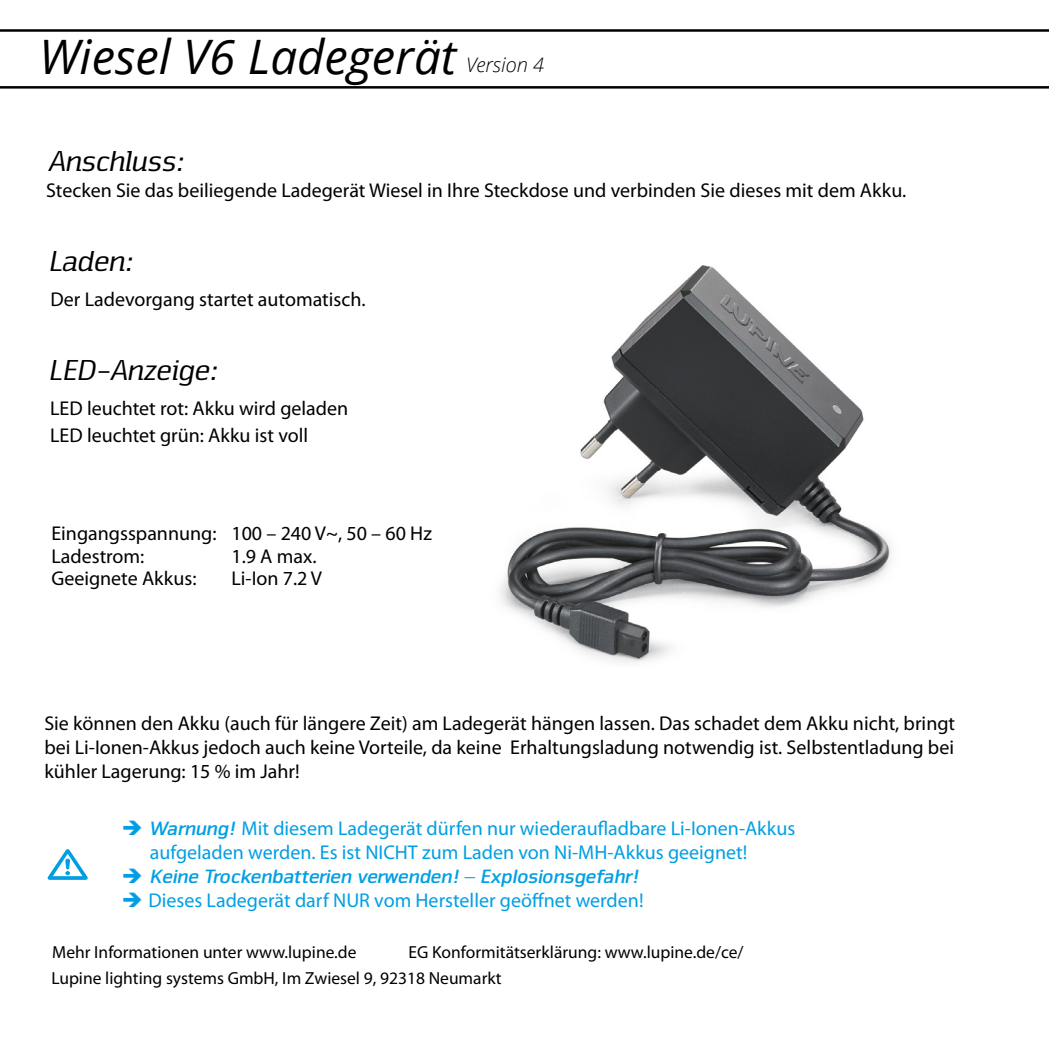
<style>
.page{position:relative;width:1049px;height:1049px;background:#fff}
.page>*{position:absolute;margin:0;border:0;box-sizing:border-box;transform-origin:0 0}
.t1{font:italic 47.5px "Open Sans";color:#000}
.t2{font:italic 30px "Nuri Regular Slab";color:#000}
.t3{font:20px/24px "Myriad Pro";color:#000}
.t4{font:20px/24px "Myriad Pro";color:#009fe3}
.t5{font:italic 700 20px "Nuri";color:#009fe3}
.t6{font:italic 300 20px "Open Sans";color:#000}
.t7{font:17.5px/26.2px "Myriad Pro";color:#000}
.s1{font-family:"Nuri";font-weight:700;font-style:italic}
</style>
<div class="page">
<svg style="left:0;top:29px;width:1049px;height:60px"></svg>
<svg style="left:48px;top:849px;width:40px;height:31px"></svg>
<img style="left:500px;top:265px;width:391px;height:398px">
<h1 class="t1" style="left:39px;top:25px;width:419px">Wiesel V6 Ladegerät</h1>
<p class="t6" style="left:466px;top:51px;width:80px">Version 4</p>
<h2 class="t2" style="left:46px;top:142px;width:136px">Anschluss:</h2>
<p class="t3" style="left:46px;top:178px;width:862px">Stecken Sie das beiliegende Ladegerät Wiesel in Ihre Steckdose und verbinden Sie dieses mit dem Akku.</p>
<h2 class="t2" style="left:46px;top:242px;width:85px">Laden:</h2>
<p class="t3" style="left:51px;top:287px;width:317px">Der Ladevorgang startet automatisch.</p>
<h2 class="t2" style="left:46px;top:351px;width:170px">LED-Anzeige:</h2>
<p class="t3" style="left:50px;top:394px;width:300px;line-height:27px">LED leuchtet rot: Akku wird geladen<br>LED leuchtet grün: Akku ist voll</p>
<p class="t3" style="left:51px;top:522px;width:382px;line-height:22.5px">Eingangsspannung: 100 – 240 V~, 50 – 60 Hz<br>Ladestrom:</p>
<p class="t3" style="left:231px;top:544px;width:87px">1.9 A max.</p>
<p class="t3" style="left:51px;top:566px;width:147px">Geeignete Akkus:</p>
<p class="t3" style="left:231px;top:566px;width:92px">Li-Ion 7.2 V</p>
<p class="t3" style="left:44px;top:711px;width:912px;text-align:justify">Sie können den Akku (auch für längere Zeit) am Ladegerät hängen lassen. Das schadet dem Akku nicht, bringt bei Li-Ionen-Akkus jedoch auch keine Vorteile, da keine Erhaltungsladung notwendig ist. Selbstentladung bei kühler Lagerung: 15 % im Jahr!</p>
<p class="t4" style="left:150px;top:816px;width:647px;text-indent:-28px">➔ <span class="s1">Warnung!</span> Mit diesem Ladegerät dürfen nur wiederaufladbare Li-Ionen-Akkus aufgeladen werden. Es ist NICHT zum Laden von Ni-MH-Akkus geeignet!</p>
<p class="t5" style="left:122px;top:864px;width:516px">➔ Keine Trockenbatterien verwenden! – Explosionsgefahr!</p>
<p class="t4" style="left:122px;top:888px;width:523px">➔ Dieses Ladegerät darf NUR vom Hersteller geöffnet werden!</p>
<p class="t7" style="left:51px;top:938px;width:694px;text-indent:357px">EG Konformitätserklärung: www.lupine.de/ce/<br>Lupine lighting systems GmbH, Im Zwiesel 9, 92318 Neumarkt</p>
<p class="t7" style="left:52px;top:938px;width:306px">Mehr Informationen unter www.lupine.de</p>
</div>
